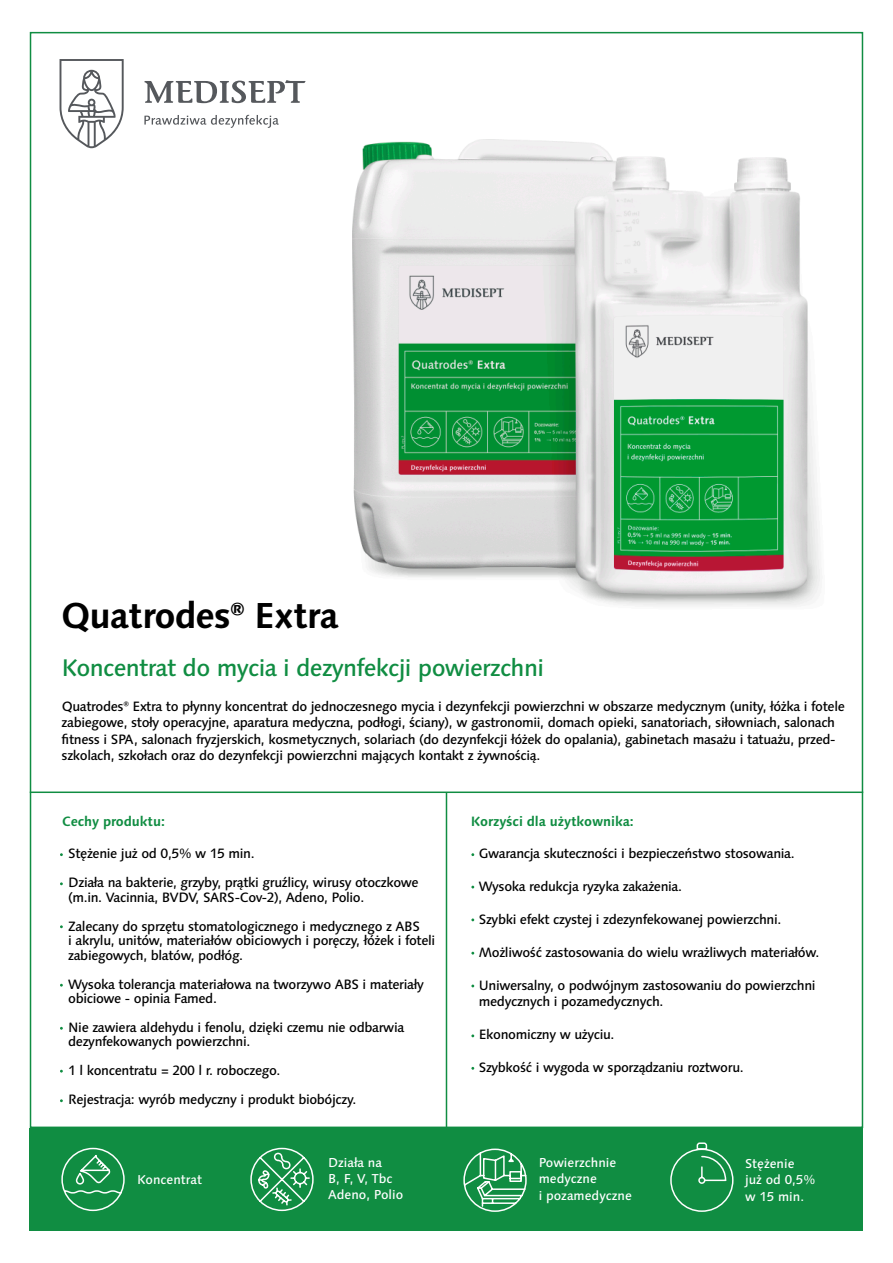
<style>
.page{position:relative;width:893px;height:1263px;background:#fff}
.page>*{position:absolute;margin:0;border:0;box-sizing:border-box;transform-origin:0 0}
.t1{font:700 36px "Syntax Next LT Pro";letter-spacing:-.03em;color:#000}
.t2{font:500 24px "Syntax Next LT Pro";letter-spacing:-.03em;color:#108d42}
.t3{font:500 13.5px/16.5px "Syntax Next LT Pro";letter-spacing:-.03em;color:#000}
.t4{font:700 13.5px "Syntax Next LT Pro";letter-spacing:-.01em;color:#108d42}
.t5{font:500 12.9px/16px "Syntax Next LT Pro";color:#fefefe}
</style>
<div class="page">
<div style="left:30px;top:1128px;width:833px;height:102px;background:#108d42"></div>
<svg style="left:60px;top:59px;width:64px;height:89px"></svg>
<svg style="left:144px;top:80px;width:161px;height:23px"></svg>
<svg style="left:144px;top:115px;width:135px;height:13px"></svg>
<hr style="left:30px;top:791px;width:833px;height:2px;background:#108d42">
<hr style="left:446px;top:792px;width:1px;height:336px;background:#108d42">
<svg style="left:250px;top:1147px;width:64px;height:65px"></svg>
<svg style="left:61px;top:1147px;width:64px;height:65px"></svg>
<svg style="left:463px;top:1148px;width:64px;height:64px"></svg>
<svg style="left:670px;top:1142px;width:64px;height:70px"></svg>
<img style="left:352px;top:139px;width:468px;height:467px">
<h1 class="t1" style="left:61px;top:600px;width:279px">Quatrodes® Extra</h1>
<h2 class="t2" style="left:62px;top:658px;width:484px">Koncentrat do mycia i dezynfekcji powierzchni</h2>
<p class="t3" style="left:62px;top:699px;width:785px">Quatrodes® Extra to płynny koncentrat do jednoczesnego mycia i dezynfekcji powierzchni w obszarze medycznym (unity, łóżka i fotele zabiegowe, stoły operacyjne, aparatura medyczna, podłogi, ściany), w gastronomii, domach opieki, sanatoriach, siłowniach, salonach fitness i SPA, salonach fryzjerskich, kosmetycznych, solariach (do dezynfekcji łóżek do opalania), gabinetach masażu i tatuażu, przed&shy;szkolach, szkołach oraz do dezynfekcji powierzchni mających kontakt z żywnością.</p>
<p class="t4" style="left:62px;top:816px;width:104px">Cechy produktu:</p>
<p class="t4" style="left:471px;top:816px;width:164px">Korzyści dla użytkownika:</p>
<p class="t3" style="left:68px;top:840px;width:352px;line-height:29px">Stężenie już od 0,5% w 15 min.<br>Działa na bakterie, grzyby, prątki gruźlicy, wirusy otoczkowe</p>
<p class="t3" style="left:68px;top:884px;width:353px;line-height:29px">(m.in. Vacinnia, BVDV, SARS-Cov-2), Adeno, Polio.<br>Zalecany do sprzętu stomatologicznego i medycznego z ABS</p>
<p class="t3" style="left:68px;top:934px;width:369px;line-height:14.4px">i akrylu, unitów, materiałów obiciowych i poręczy, łóżek i foteli zabiegowych, blatów, podłóg.</p>
<p class="t3" style="left:68px;top:978px;width:357px;line-height:14.4px">Wysoka tolerancja materiałowa na tworzywo ABS i materiały obiciowe - opinia Famed.</p>
<p class="t3" style="left:68px;top:1021px;width:338px;line-height:14.4px">Nie zawiera aldehydu i fenolu, dzięki czemu nie odbarwia dezynfekowanych powierzchni.</p>
<p class="t3" style="left:68px;top:1057px;width:290px;line-height:29px">1 l koncentratu = 200 l r. roboczego.<br>Rejestracja: wyrób medyczny i produkt biobójczy.</p>
<p class="t3" style="left:479px;top:846px;width:317px">Gwarancja skuteczności i bezpieczeństwo stosowania.</p>
<p class="t3" style="left:479px;top:879px;width:205px">Wysoka redukcja ryzyka zakażenia.</p>
<p class="t3" style="left:479px;top:912px;width:304px">Szybki efekt czystej i zdezynfekowanej powierzchni.</p>
<p class="t3" style="left:479px;top:945px;width:342px">Możliwość zastosowania do wielu wrażliwych materiałów.</p>
<p class="t3" style="left:479px;top:978px;width:338px">Uniwersalny, o podwójnym zastosowaniu do powierzchni medycznych i pozamedycznych.</p>
<p class="t3" style="left:479px;top:1028px;width:137px">Ekonomiczny w użyciu.</p>
<p class="t3" style="left:479px;top:1060px;width:266px">Szybkość i wygoda w sporządzaniu roztworu.</p>
<p class="t5" style="left:137px;top:1173px;width:66px">Koncentrat</p>
<p class="t5" style="left:328px;top:1156px;width:77px">Działa na<br>B, F, V, Tbc<br>Adeno, Polio</p>
<p class="t5" style="left:539px;top:1156px;width:95px">Powierzchnie medyczne<br>i pozamedyczne</p>
<p class="t5" style="left:745px;top:1157px;width:72px">Stężenie<br>już od 0,5% w 15 min.</p>
</div>
